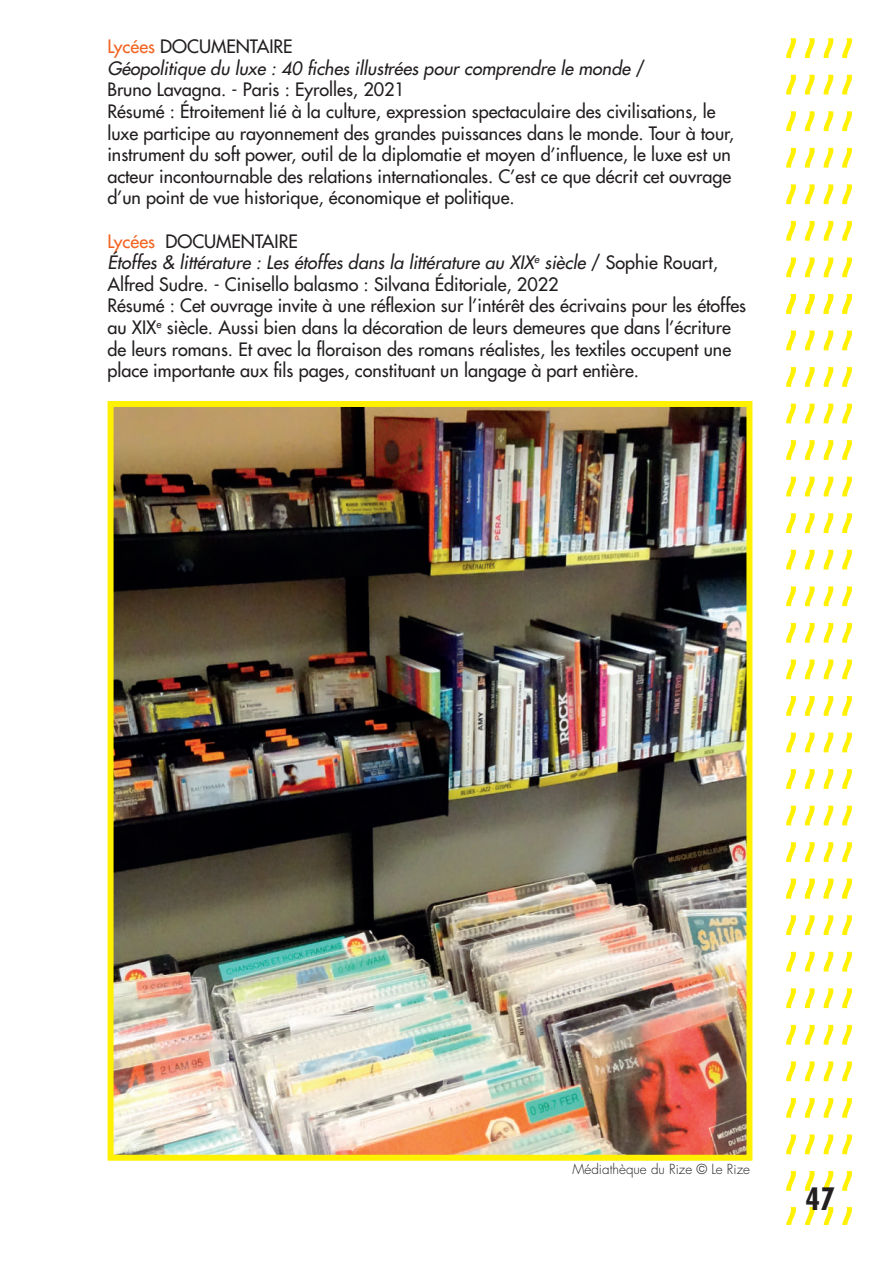
<style>
.page{position:relative;width:893px;height:1263px;background:#fff}
.page>*{position:absolute;margin:0;border:0;box-sizing:border-box;transform-origin:0 0}
.t1{font:700 condensed 30px "Futura Std";color:#231f20}
.t2{font:500 18px/21.6px "Futura Std";color:#231f20}
.t3{font:300 13.5px "Futura Std";color:#231f20}
.s1{color:#f36421}
.s2{font-style:italic}
</style>
<div class="page">
<svg style="left:786px;top:1098px;width:10px;height:20px"></svg>
<svg style="left:805px;top:1098px;width:10px;height:20px"></svg>
<svg style="left:824px;top:1098px;width:9px;height:20px"></svg>
<svg style="left:786px;top:1061px;width:10px;height:20px"></svg>
<svg style="left:805px;top:1061px;width:10px;height:20px"></svg>
<svg style="left:824px;top:1061px;width:9px;height:20px"></svg>
<svg style="left:786px;top:1025px;width:10px;height:20px"></svg>
<svg style="left:805px;top:1025px;width:10px;height:20px"></svg>
<svg style="left:824px;top:1025px;width:9px;height:20px"></svg>
<svg style="left:786px;top:988px;width:10px;height:20px"></svg>
<svg style="left:805px;top:988px;width:10px;height:20px"></svg>
<svg style="left:824px;top:988px;width:9px;height:20px"></svg>
<svg style="left:786px;top:952px;width:10px;height:19px"></svg>
<svg style="left:805px;top:952px;width:10px;height:19px"></svg>
<svg style="left:824px;top:952px;width:9px;height:19px"></svg>
<svg style="left:786px;top:915px;width:10px;height:20px"></svg>
<svg style="left:805px;top:915px;width:10px;height:20px"></svg>
<svg style="left:824px;top:915px;width:9px;height:20px"></svg>
<svg style="left:786px;top:879px;width:10px;height:19px"></svg>
<svg style="left:805px;top:879px;width:10px;height:19px"></svg>
<svg style="left:824px;top:879px;width:9px;height:19px"></svg>
<svg style="left:786px;top:842px;width:10px;height:20px"></svg>
<svg style="left:805px;top:842px;width:10px;height:20px"></svg>
<svg style="left:824px;top:842px;width:9px;height:20px"></svg>
<svg style="left:786px;top:806px;width:10px;height:19px"></svg>
<svg style="left:805px;top:806px;width:10px;height:19px"></svg>
<svg style="left:824px;top:806px;width:9px;height:19px"></svg>
<svg style="left:786px;top:769px;width:10px;height:20px"></svg>
<svg style="left:805px;top:769px;width:10px;height:20px"></svg>
<svg style="left:824px;top:769px;width:9px;height:20px"></svg>
<svg style="left:786px;top:732px;width:10px;height:20px"></svg>
<svg style="left:805px;top:732px;width:10px;height:20px"></svg>
<svg style="left:824px;top:732px;width:9px;height:20px"></svg>
<svg style="left:786px;top:696px;width:10px;height:20px"></svg>
<svg style="left:805px;top:696px;width:10px;height:20px"></svg>
<svg style="left:824px;top:696px;width:9px;height:20px"></svg>
<svg style="left:786px;top:659px;width:10px;height:20px"></svg>
<svg style="left:805px;top:659px;width:10px;height:20px"></svg>
<svg style="left:824px;top:659px;width:9px;height:20px"></svg>
<svg style="left:786px;top:623px;width:10px;height:20px"></svg>
<svg style="left:805px;top:623px;width:10px;height:20px"></svg>
<svg style="left:824px;top:623px;width:9px;height:20px"></svg>
<svg style="left:786px;top:586px;width:10px;height:20px"></svg>
<svg style="left:805px;top:586px;width:10px;height:20px"></svg>
<svg style="left:824px;top:586px;width:9px;height:20px"></svg>
<svg style="left:786px;top:550px;width:10px;height:19px"></svg>
<svg style="left:805px;top:550px;width:10px;height:19px"></svg>
<svg style="left:824px;top:550px;width:9px;height:19px"></svg>
<svg style="left:786px;top:513px;width:10px;height:20px"></svg>
<svg style="left:805px;top:513px;width:10px;height:20px"></svg>
<svg style="left:824px;top:513px;width:9px;height:20px"></svg>
<svg style="left:786px;top:477px;width:10px;height:19px"></svg>
<svg style="left:805px;top:477px;width:10px;height:19px"></svg>
<svg style="left:824px;top:477px;width:9px;height:19px"></svg>
<svg style="left:786px;top:440px;width:10px;height:20px"></svg>
<svg style="left:805px;top:440px;width:10px;height:20px"></svg>
<svg style="left:824px;top:440px;width:9px;height:20px"></svg>
<svg style="left:786px;top:404px;width:10px;height:19px"></svg>
<svg style="left:805px;top:404px;width:10px;height:19px"></svg>
<svg style="left:824px;top:404px;width:9px;height:19px"></svg>
<svg style="left:786px;top:367px;width:10px;height:20px"></svg>
<svg style="left:805px;top:367px;width:10px;height:20px"></svg>
<svg style="left:824px;top:367px;width:9px;height:20px"></svg>
<svg style="left:786px;top:331px;width:10px;height:19px"></svg>
<svg style="left:805px;top:331px;width:10px;height:19px"></svg>
<svg style="left:824px;top:331px;width:9px;height:19px"></svg>
<svg style="left:786px;top:294px;width:10px;height:20px"></svg>
<svg style="left:805px;top:294px;width:10px;height:20px"></svg>
<svg style="left:824px;top:294px;width:9px;height:20px"></svg>
<svg style="left:786px;top:257px;width:10px;height:20px"></svg>
<svg style="left:805px;top:257px;width:10px;height:20px"></svg>
<svg style="left:824px;top:257px;width:9px;height:20px"></svg>
<svg style="left:786px;top:221px;width:10px;height:20px"></svg>
<svg style="left:805px;top:221px;width:10px;height:20px"></svg>
<svg style="left:824px;top:221px;width:9px;height:20px"></svg>
<svg style="left:786px;top:184px;width:10px;height:20px"></svg>
<svg style="left:805px;top:184px;width:10px;height:20px"></svg>
<svg style="left:824px;top:184px;width:9px;height:20px"></svg>
<svg style="left:786px;top:148px;width:10px;height:20px"></svg>
<svg style="left:805px;top:148px;width:10px;height:20px"></svg>
<svg style="left:824px;top:148px;width:9px;height:20px"></svg>
<svg style="left:786px;top:111px;width:10px;height:20px"></svg>
<svg style="left:805px;top:111px;width:10px;height:20px"></svg>
<svg style="left:824px;top:111px;width:9px;height:20px"></svg>
<svg style="left:786px;top:75px;width:10px;height:20px"></svg>
<svg style="left:805px;top:75px;width:10px;height:20px"></svg>
<svg style="left:824px;top:75px;width:9px;height:20px"></svg>
<svg style="left:786px;top:38px;width:10px;height:20px"></svg>
<svg style="left:805px;top:38px;width:10px;height:20px"></svg>
<svg style="left:824px;top:38px;width:9px;height:20px"></svg>
<svg style="left:786px;top:1171px;width:10px;height:20px"></svg>
<svg style="left:805px;top:1171px;width:10px;height:20px"></svg>
<svg style="left:824px;top:1171px;width:9px;height:20px"></svg>
<svg style="left:786px;top:1134px;width:10px;height:20px"></svg>
<svg style="left:805px;top:1134px;width:10px;height:20px"></svg>
<svg style="left:824px;top:1134px;width:9px;height:20px"></svg>
<svg style="left:786px;top:1207px;width:10px;height:18px"></svg>
<svg style="left:805px;top:1207px;width:10px;height:18px"></svg>
<svg style="left:824px;top:1207px;width:9px;height:18px"></svg>
<svg style="left:842px;top:1098px;width:10px;height:20px"></svg>
<svg style="left:842px;top:1061px;width:10px;height:20px"></svg>
<svg style="left:842px;top:1025px;width:10px;height:20px"></svg>
<svg style="left:842px;top:988px;width:10px;height:20px"></svg>
<svg style="left:842px;top:952px;width:10px;height:19px"></svg>
<svg style="left:842px;top:915px;width:10px;height:20px"></svg>
<svg style="left:842px;top:879px;width:10px;height:19px"></svg>
<svg style="left:842px;top:842px;width:10px;height:20px"></svg>
<svg style="left:842px;top:806px;width:10px;height:19px"></svg>
<svg style="left:842px;top:769px;width:10px;height:20px"></svg>
<svg style="left:842px;top:732px;width:10px;height:20px"></svg>
<svg style="left:842px;top:696px;width:10px;height:20px"></svg>
<svg style="left:842px;top:659px;width:10px;height:20px"></svg>
<svg style="left:842px;top:623px;width:10px;height:20px"></svg>
<svg style="left:842px;top:586px;width:10px;height:20px"></svg>
<svg style="left:842px;top:550px;width:10px;height:19px"></svg>
<svg style="left:842px;top:513px;width:10px;height:20px"></svg>
<svg style="left:842px;top:477px;width:10px;height:19px"></svg>
<svg style="left:842px;top:440px;width:10px;height:20px"></svg>
<svg style="left:842px;top:404px;width:10px;height:19px"></svg>
<svg style="left:842px;top:367px;width:10px;height:20px"></svg>
<svg style="left:842px;top:331px;width:10px;height:19px"></svg>
<svg style="left:842px;top:294px;width:10px;height:20px"></svg>
<svg style="left:842px;top:257px;width:10px;height:20px"></svg>
<svg style="left:842px;top:221px;width:10px;height:20px"></svg>
<svg style="left:842px;top:184px;width:10px;height:20px"></svg>
<svg style="left:842px;top:148px;width:10px;height:20px"></svg>
<svg style="left:842px;top:111px;width:10px;height:20px"></svg>
<svg style="left:842px;top:75px;width:10px;height:20px"></svg>
<svg style="left:842px;top:38px;width:10px;height:20px"></svg>
<svg style="left:842px;top:1171px;width:10px;height:20px"></svg>
<svg style="left:842px;top:1134px;width:10px;height:20px"></svg>
<svg style="left:842px;top:1207px;width:10px;height:18px"></svg>
<img style="left:115px;top:408px;width:630px;height:746px">
<div style="left:108px;top:401px;width:644px;height:760px;border:6px solid #fff101"></div>
<p class="t2" style="left:107px;top:36px;width:628px"><span class="s1">Lycées</span> DOCUMENTAIRE<br><span class="s2">Géopolitique du luxe : 40 fiches illustrées pour comprendre le monde</span> /<br>Bruno Lavagna. - Paris : Eyrolles, 2021<br>Résumé : Étroitement lié à la culture, expression spectaculaire des civilisations, le luxe participe au rayonnement des grandes puissances dans le monde. Tour à tour, instrument du soft power, outil de la diplomatie et moyen d’influence, le luxe est un acteur incontournable des relations internationales. C’est ce que décrit cet ouvrage d’un point de vue historique, économique et politique.</p>
<p class="t2" style="left:107px;top:230px;width:640px"><span class="s1">Lycées</span> DOCUMENTAIRE<br><span class="s2">Étoffes &amp; littérature : Les étoffes dans la littérature au XIX</span><sup>e</sup> <span class="s2">siècle</span> / Sophie Rouart, Alfred Sudre. - Cinisello balasmo : Silvana Éditoriale, 2022<br>Résumé : Cet ouvrage invite à une réflexion sur l’intérêt des écrivains pour les étoffes au XIX<sup>e</sup> siècle. Aussi bien dans la décoration de leurs demeures que dans l’écriture de leurs romans. Et avec la floraison des romans réalistes, les textiles occupent une place importante aux fils pages, constituant un langage à part entière.</p>
<p class="t3" style="left:572px;top:1161px;width:179px">Médiathèque du Rize © Le Rize</p>
<h1 class="t1" style="left:805px;top:1180px;width:31px">47</h1>
</div>
